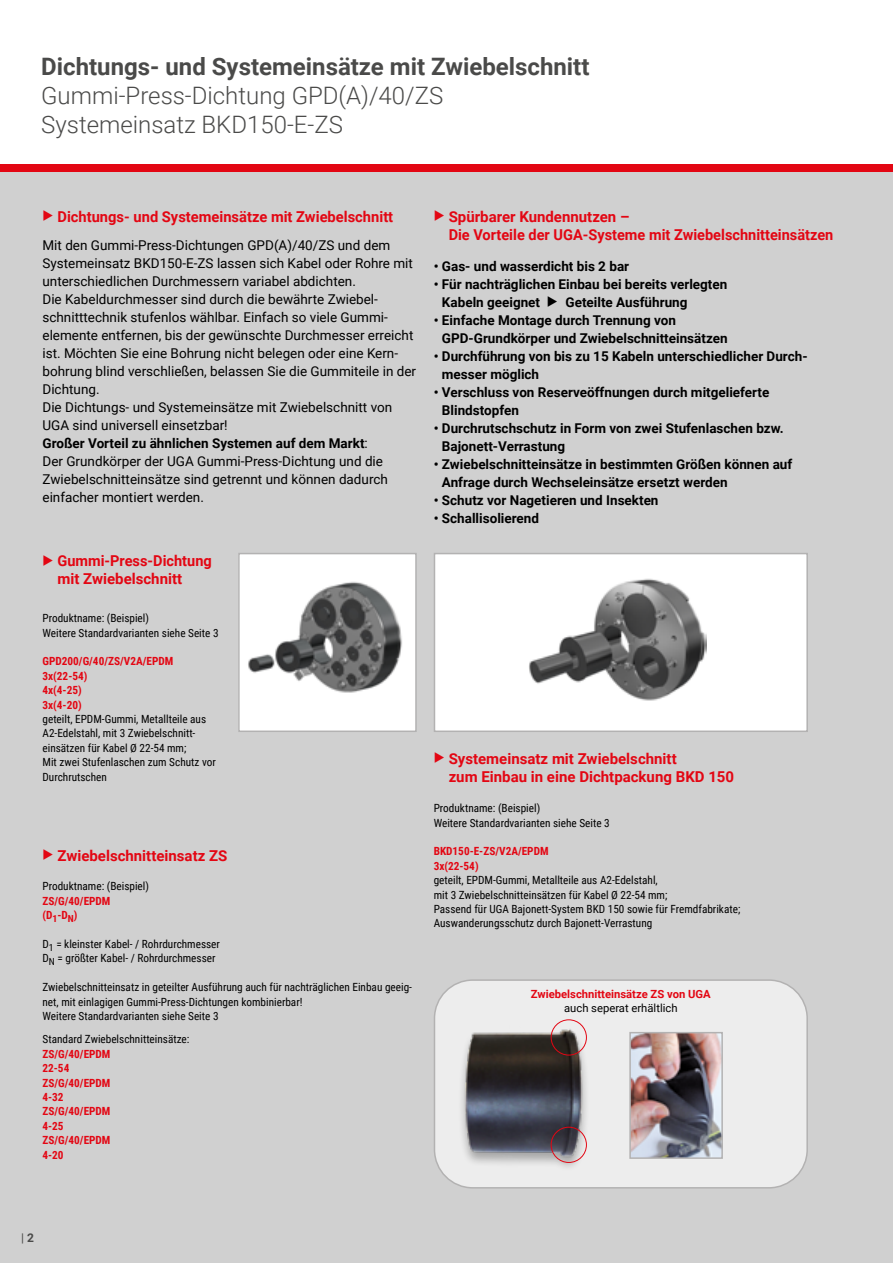
<style>
.page{position:relative;width:893px;height:1263px;background:#fff}
.page>*{position:absolute;margin:0;border:0;box-sizing:border-box;transform-origin:0 0}
.t1{font:300 24px/28.8px "Roboto";color:#4a4a49}
.t2{font:700 24px "Roboto";color:#4a4a49}
.t3{font:700 15px/18px "Roboto";color:#e30613}
.t4{font:13.5px/18px "Roboto";color:#000}
.t5{font:700 13.5px/18px "Roboto";color:#000}
.t6{font:12px "Roboto";color:#4a4a49}
.t7{font:11.25px/14.4px "Roboto Condensed";color:#000}
.t8{font:700 11.25px/14.4px "Roboto Condensed";color:#e30613}
.t9{font:700 11.25px "Roboto";color:#e30613}
.t10{font:11.25px "Roboto";color:#000}
.s1{font-weight:700}
</style>
<div class="page">
<div style="left:0;top:168px;width:893px;height:1095px;background:#d0d0d0"></div>
<div style="left:0;top:165px;width:893px;height:7px;background:#e30613"></div>
<div style="left:239px;top:554px;width:177px;height:177px;background:#fff"></div>
<img style="left:248px;top:581px;width:154px;height:112px">
<div style="left:238px;top:553px;width:179px;height:179px;border:2px solid #b3b2b2"></div>
<div style="left:434px;top:554px;width:373px;height:177px;background:#fff"></div>
<img style="left:529px;top:578px;width:177px;height:123px">
<div style="left:434px;top:553px;width:374px;height:179px;border:2px solid #b3b2b2"></div>
<div style="left:434px;top:980px;width:373px;height:208px;background:#ededed;border-radius:38px"></div>
<div style="left:459px;top:1030px;width:132px;height:146px;background:#000;opacity:.3"></div>
<img style="left:460px;top:1019px;width:130px;height:143px">
<div style="left:434px;top:979px;width:374px;height:209px;border:2px solid #b3b2b2;border-radius:38px"></div>
<div style="left:551px;top:1019px;width:36px;height:36px;border:1px solid #e30613;border-radius:50%"></div>
<div style="left:551px;top:1127px;width:36px;height:36px;border:1px solid #e30613;border-radius:50%"></div>
<img style="left:632px;top:1035px;width:88px;height:121px">
<div style="left:629px;top:1032px;width:94px;height:127px;border:2px solid #b3b2b2"></div>
<h1 class="t2" style="left:41px;top:50px;width:550px">Dichtungs- und Systemeinsätze mit Zwiebelschnitt</h1>
<h1 class="t1" style="left:41px;top:80px;width:404px">Gummi-Press-Dichtung GPD(A)/40/ZS<br>Systemeinsatz BKD150-E-ZS</h1>
<h2 class="t3" style="left:43px;top:207px;width:352px">◆ Dichtungs- und Systemeinsätze mit Zwiebelschnitt</h2>
<h2 class="t3" style="left:449px;top:207px;width:386px;text-indent:-15px">◆ Spürbarer Kundennutzen –<br>Die Vorteile der UGA-Systeme mit Zwiebelschnitteinsätzen</h2>
<p class="t4" style="left:43px;top:235px;width:375px">Mit den Gummi-Press-Dichtungen GPD(A)/40/ZS und dem Systemeinsatz BKD150-E-ZS lassen sich Kabel oder Rohre mit unterschiedlichen Durchmessern variabel abdichten.<br>Die Kabeldurchmesser sind durch die bewährte Zwiebel&shy;schnitttechnik stufenlos wählbar. Einfach so viele Gummi&shy;elemente entfernen, bis der gewünschte Durchmesser erreicht ist. Möchten Sie eine Bohrung nicht belegen oder eine Kern&shy;bohrung blind verschließen, belassen Sie die Gummiteile in der Dichtung.<br>Die Dichtungs- und Systemeinsätze mit Zwiebelschnitt von UGA sind universell einsetzbar!<br><span class="s1">Großer Vorteil zu ähnlichen Systemen auf dem Markt</span>:<br>Der Grundkörper der UGA Gummi-Press-Dichtung und die Zwiebelschnitteinsätze sind getrennt und können dadurch einfacher montiert werden.</p>
<p class="t5" style="left:434px;top:257px;width:197px">• Gas- und wasserdicht bis 2 bar</p>
<p class="t5" style="left:442px;top:275px;width:287px;text-indent:-8px">• Für nachträglichen Einbau bei bereits verlegten<br>Kabeln geeignet ◆ Geteilte Ausführung</p>
<p class="t5" style="left:442px;top:311px;width:287px;text-indent:-8px">• Einfache Montage durch Trennung von<br>GPD-Grundkörper und Zwiebelschnitteinsätzen</p>
<p class="t5" style="left:442px;top:347px;width:367px;text-indent:-8px">• Durchführung von bis zu 15 Kabeln unterschiedlicher Durch&shy;messer möglich</p>
<p class="t5" style="left:442px;top:383px;width:329px;text-indent:-8px">• Verschluss von Reserveöffnungen durch mitgelieferte<br>Blindstopfen</p>
<p class="t5" style="left:442px;top:419px;width:343px;text-indent:-8px">• Durchrutschschutz in Form von zwei Stufenlaschen bzw.<br>Bajonett-Verrastung</p>
<p class="t5" style="left:442px;top:455px;width:352px;text-indent:-8px">• Zwiebelschnitteinsätze in bestimmten Größen können auf<br>Anfrage durch Wechseleinsätze ersetzt werden</p>
<p class="t5" style="left:434px;top:491px;width:226px">• Schutz vor Nagetieren und Insekten</p>
<p class="t5" style="left:434px;top:509px;width:107px">• Schallisolierend</p>
<h2 class="t3" style="left:57px;top:551px;width:156px;text-indent:-15px">◆ Gummi-Press-Dichtung mit Zwiebelschnitt</h2>
<p class="t7" style="left:43px;top:611px;width:178px">Produktname: (Beispiel)<br>Weitere Standardvarianten siehe Seite 3</p>
<p class="t8" style="left:43px;top:654px;width:132px">GPD200/G/40/ZS/V2A/EPDM<br>3x(22-54)<br>4x(4-25)<br>3x(4-20)</p>
<p class="t7" style="left:43px;top:711px;width:175px">geteilt, EPDM-Gummi, Metallteile aus<br>A2-Edelstahl, mit 3 Zwiebelschnitt&shy;einsätzen für Kabel Ø 22-54 mm;<br>Mit zwei Stufenlaschen zum Schutz vor<br>Durchrutschen</p>
<h2 class="t3" style="left:43px;top:846px;width:186px">◆ Zwiebelschnitteinsatz ZS</h2>
<p class="t7" style="left:43px;top:879px;width:108px">Produktname: (Beispiel)</p>
<p class="t8" style="left:43px;top:893px;width:69px">ZS/G/40/EPDM (D<sub>1</sub>-D<sub>N</sub>)</p>
<p class="t7" style="left:43px;top:936px;width:179px">D<sub>1</sub> = kleinster Kabel- / Rohrdurchmesser<br>D<sub>N</sub> = größter Kabel- / Rohrdurchmesser</p>
<p class="t7" style="left:43px;top:979px;width:371px">Zwiebelschnitteinsatz in geteilter Ausführung auch für nachträglichen Einbau geeig&shy;net, mit einlagigen Gummi-Press-Dichtungen kombinierbar!<br>Weitere Standardvarianten siehe Seite 3</p>
<p class="t7" style="left:43px;top:1032px;width:148px">Standard Zwiebelschnitteinsätze:</p>
<p class="t8" style="left:43px;top:1046px;width:69px">ZS/G/40/EPDM<br>22-54<br>ZS/G/40/EPDM<br>4-32<br>ZS/G/40/EPDM<br>4-25<br>ZS/G/40/EPDM<br>4-20</p>
<h2 class="t3" style="left:449px;top:749px;width:287px;text-indent:-15px">◆ Systemeinsatz mit Zwiebelschnitt<br>zum Einbau in eine Dichtpackung BKD 150</h2>
<p class="t7" style="left:434px;top:800px;width:178px">Produktname: (Beispiel)<br>Weitere Standardvarianten siehe Seite 3</p>
<p class="t8" style="left:434px;top:844px;width:116px">BKD150-E-ZS/V2A/EPDM<br>3x(22-54)</p>
<p class="t7" style="left:434px;top:872px;width:308px">geteilt, EPDM-Gummi, Metallteile aus A2-Edelstahl,<br>mit 3 Zwiebelschnitteinsätzen für Kabel Ø 22-54 mm;<br>Passend für UGA Bajonett-System BKD 150 sowie für Fremdfabrikate; Auswanderungsschutz durch Bajonett-Verrastung</p>
<p class="t9" style="left:531px;top:986px;width:181px">Zwiebelschnitteinsätze ZS von UGA</p>
<p class="t10" style="left:564px;top:1000px;width:115px">auch seperat erhältlich</p>
<p class="t6" style="left:21px;top:1229px;width:14px">| <span class="s1">2</span></p>
</div>
